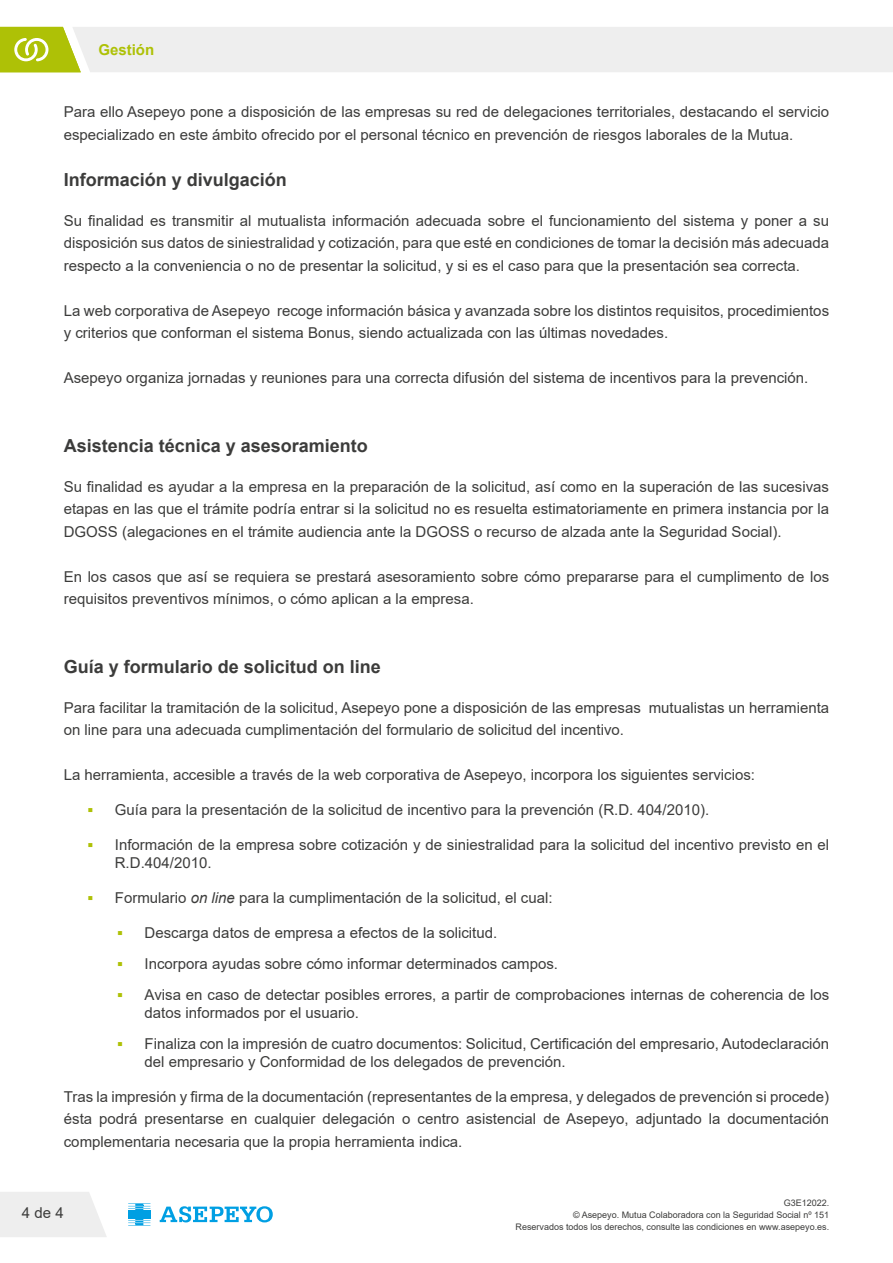
<style>
.page{position:relative;width:893px;height:1263px;background:#fff}
.page>*{position:absolute;margin:0;border:0;box-sizing:border-box;transform-origin:0 0}
.t1{font:700 18px "Arial";color:#3c3c3b}
.t2{font:15px/22.5px "Arial";color:#3c3c3b}
.t3{font:700 15px "Arial";color:#aec106}
.t4{font:9px/12px "Arial";color:#3c3c3b;text-align:right}
.s1{font-weight:700;color:#aec106}
.s2{font-style:italic}
</style>
<div class="page">
<svg style="left:0;top:1192px;width:107px;height:45px;background:#efefef"></svg>
<svg style="left:0;top:27px;width:893px;height:45px;background:#e9eadd"></svg>
<hr style="left:128px;top:1213px;width:22px;height:2px;background:#009fe3">
<svg style="left:128px;top:1218px;width:22px;height:7px"></svg>
<svg style="left:128px;top:1203px;width:22px;height:7px"></svg>
<hr style="left:128px;top:1216px;width:22px;height:2px;background:#009fe3">
<hr style="left:128px;top:1211px;width:22px;height:2px;background:#009fe3">
<svg style="left:160px;top:1206px;width:113px;height:16px"></svg>
<p class="t3" style="left:98px;top:39px;width:57px">Gestión</p>
<p class="t2" style="left:64px;top:101px;width:767px">Para ello Asepeyo pone a disposición de las empresas su red de delegaciones territoriales, destacando el servicio especializado en este ámbito ofrecido por el personal técnico en prevención de riesgos laborales de la Mutua.</p>
<p class="t1" style="left:64px;top:167px;width:225px">Información y divulgación</p>
<p class="t2" style="left:64px;top:209px;width:767px;text-align:justify">Su finalidad es transmitir al mutualista información adecuada sobre el funcionamiento del sistema y poner a su disposición sus datos de siniestralidad y cotización, para que esté en condiciones de tomar la decisión más adecuada respecto a la conveniencia o no de presentar la solicitud, y si es el caso para que la presentación sea correcta.</p>
<p class="t2" style="left:64px;top:299px;width:767px">La web corporativa de Asepeyo recoge información básica y avanzada sobre los distintos requisitos, procedimientos y criterios que conforman el sistema Bonus, siendo actualizada con las últimas novedades.</p>
<p class="t2" style="left:64px;top:367px;width:746px">Asepeyo organiza jornadas y reuniones para una correcta difusión del sistema de incentivos para la prevención.</p>
<p class="t1" style="left:64px;top:433px;width:306px">Asistencia técnica y asesoramiento</p>
<p class="t2" style="left:64px;top:475px;width:767px;text-align:justify">Su finalidad es ayudar a la empresa en la preparación de la solicitud, así como en la superación de las sucesivas etapas en las que el trámite podría entrar si la solicitud no es resuelta estimatoriamente en primera instancia por la DGOSS (alegaciones en el trámite audiencia ante la DGOSS o recurso de alzada ante la Seguridad Social).</p>
<p class="t2" style="left:64px;top:565px;width:767px">En los casos que así se requiera se prestará asesoramiento sobre cómo prepararse para el cumplimento de los requisitos preventivos mínimos, o cómo aplican a la empresa.</p>
<p class="t1" style="left:64px;top:654px;width:319px">Guía y formulario de solicitud on line</p>
<p class="t2" style="left:64px;top:696px;width:767px">Para facilitar la tramitación de la solicitud, Asepeyo pone a disposición de las empresas mutualistas un herramienta on line para una adecuada cumplimentación del formulario de solicitud del incentivo.</p>
<p class="t2" style="left:64px;top:764px;width:693px">La herramienta, accesible a través de la web corporativa de Asepeyo, incorpora los siguientes servicios:</p>
<p class="t2" style="left:88px;top:799px;width:623px"><span class="s1">▪</span> Guía para la presentación de la solicitud de incentivo para la prevención (R.D. 404/2010).</p>
<p class="t2" style="left:115px;top:836px;width:716px;line-height:18px;text-indent:-27px"><span class="s1">▪</span> Información de la empresa sobre cotización y de siniestralidad para la solicitud del incentivo previsto en el<br>R.D.404/2010.</p>
<p class="t2" style="left:88px;top:887px;width:466px"><span class="s1">▪</span> Formulario <span class="s2">on line</span> para la cumplimentación de la solicitud, el cual:</p>
<p class="t2" style="left:118px;top:922px;width:381px"><span class="s1">▪</span> Descarga datos de empresa a efectos de la solicitud.</p>
<p class="t2" style="left:118px;top:952px;width:442px"><span class="s1">▪</span> Incorpora ayudas sobre cómo informar determinados campos.</p>
<p class="t2" style="left:145px;top:985px;width:686px;line-height:18px;text-indent:-27px"><span class="s1">▪</span> Avisa en caso de detectar posibles errores, a partir de comprobaciones internas de coherencia de los datos informados por el usuario.</p>
<p class="t2" style="left:145px;top:1034px;width:686px;line-height:18px;text-indent:-27px"><span class="s1">▪</span> Finaliza con la impresión de cuatro documentos: Solicitud, Certificación del empresario, Autodeclaración del empresario y Conformidad de los delegados de prevención.</p>
<p class="t2" style="left:64px;top:1085px;width:767px;text-align:justify">Tras la impresión y firma de la documentación (representantes de la empresa, y delegados de prevención si procede) ésta podrá presentarse en cualquier delegación o centro asistencial de Asepeyo, adjuntado la documentación complementaria necesaria que la propia herramienta indica.</p>
<p class="t2" style="left:22px;top:1202px;width:43px">4 de 4</p>
<p class="t4" style="left:515px;top:1196px;width:315px">G3E12022.<br>© Asepeyo. Mutua Colaboradora con la Seguridad Social nº 151<br>Reservados todos los derechos, consulte las condiciones en www.asepeyo.es.</p>
</div>
